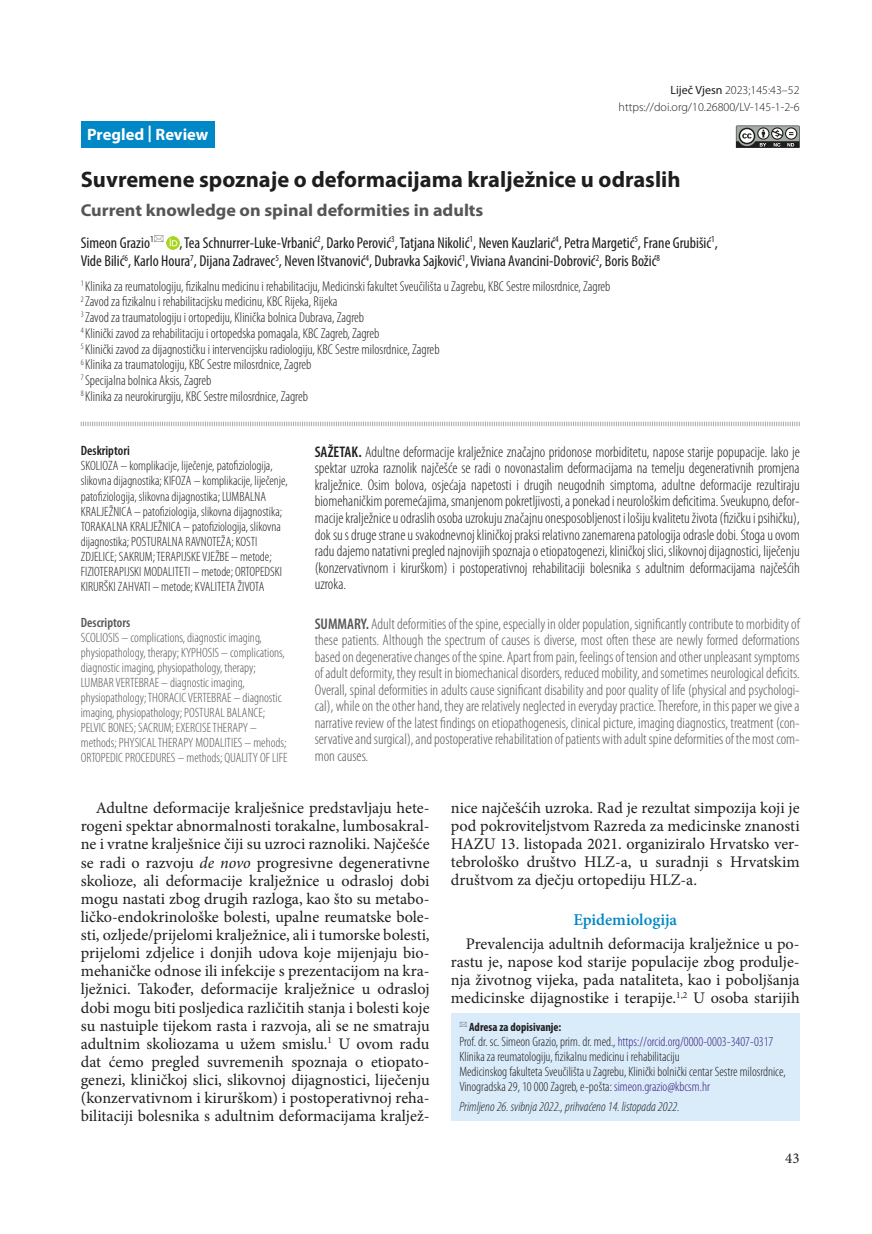
<style>
.page{position:relative;width:872px;height:1234px;background:#fff}
.page>*{position:absolute;margin:0;border:0;box-sizing:border-box;transform-origin:0 0}
.t1{font:700 22.5px "Myriad Pro";color:#1f1e1f}
.t2{font:700 17.25px "Myriad Pro";color:#565557;scale:1.05 1}
.t3{font:700 16.5px "Myriad Pro";color:#fff}
.t4{font:600 16.5px "Minion Pro";color:#0087c5}
.t5{font:16.2px/18.1px "Minion Pro";color:#1f1e1f;text-align:justify}
.t6{font:condensed 15.75px/18.8px "Myriad Pro";color:#1f1e1f}
.t7{font:300 condensed 15.45px/16.5px "Myriad Pro";color:#565557;text-align:justify}
.t8{font:300 condensed 15.45px/16.5px "Myriad Pro";color:#1f1e1f;text-align:justify}
.t9{font:15px "Minion Pro";color:#1f1e1f}
.t10{font:300 condensed 14.25px/15.8px "Myriad Pro";color:#1f1e1f}
.t11{font:300 condensed 13.5px/15px "Myriad Pro";color:#1f1e1f}
.t12{font:300 condensed 13.5px/15px "Myriad Pro";color:#565557}
.t13{font:italic 300 condensed 13.5px "Myriad Pro";color:#1f1e1f}
.t14{font:600 condensed 13.5px "Myriad Pro";color:#1f1e1f}
.t15{font:600 condensed 13.5px "Myriad Pro";color:#565557}
.t16{font:300 12px/16.5px "Myriad Pro";color:#1f1e1f;text-align:right}
.t17{font:700 condensed 12px "Myriad Pro";color:#1f1e1f}
.s1{font-weight:400}
.s2{font-weight:600}
.s3{font-style:italic}
.s4{color:#371d7c}
</style>
<div class="page">
<svg style="left:736px;top:125px;width:63px;height:23px"></svg>
<div style="left:451px;top:1013px;width:348px;height:107px;background:#daebf9"></div>
<div style="left:81px;top:121px;width:134px;height:27px;background:#0087c5"></div>
<svg style="left:80px;top:421px;width:720px;height:6px"></svg>
<svg style="left:166px;top:236px;width:13px;height:13px"></svg>
<p class="t3" style="left:87px;top:123px;width:123px">Pregled | Review</p>
<p class="t16" style="left:618px;top:82px;width:182px"><span class="s1">Liječ Vjesn</span> 2023;145:43–52 https://doi.org/10.26800/LV-145-1-2-6</p>
<h1 class="t1" style="left:81px;top:165px;width:601px">Suvremene spoznaje o deformacijama kralježnice u odraslih</h1>
<p class="t2" style="left:81px;top:199px;width:385px">Current knowledge on spinal deformities in adults</p>
<p class="t6" style="left:81px;top:233px;width:74px">Simeon Grazio<sup>1</sup></p>
<p class="t6" style="left:81px;top:233px;width:638px;text-indent:98px">, Tea Schnurrer-Luke-Vrbanić<sup>2</sup>, Darko Perović<sup>3</sup>, Tatjana Nikolić<sup>1</sup>, Neven Kauzlarić<sup>4</sup>, Petra Margetić<sup>5</sup>, Frane Grubišić<sup>1</sup>,<br>Vide Bilić<sup>6</sup>, Karlo Houra<sup>7</sup>, Dijana Zadravec<sup>5</sup>, Neven Ištvanović<sup>4</sup>, Dubravka Sajković<sup>1</sup>, Viviana Avancini-Dobrović<sup>2</sup>, Boris Božić<sup>8</sup></p>
<p class="t10" style="left:81px;top:278px;width:531px"><sup>1</sup> Klinika za reumatologiju, fizikalnu medicinu i rehabilitaciju, Medicinski fakultet Sveučilišta u Zagrebu, KBC Sestre milosrdnice, Zagreb <sup>2</sup> Zavod za fizikalnu i rehabilitacijsku medicinu, KBC Rijeka, Rijeka<br><sup>3</sup> Zavod za traumatologiju i ortopediju, Klinička bolnica Dubrava, Zagreb<br><sup>4</sup> Klinički zavod za rehabilitaciju i ortopedska pomagala, KBC Zagreb, Zagreb<br><sup>5</sup> Klinički zavod za dijagnostičku i intervencijsku radiologiju, KBC Sestre milosrdnice, Zagreb<br><sup>6</sup> Klinika za traumatologiju, KBC Sestre milosrdnice, Zagreb<br><sup>7</sup> Specijalna bolnica Aksis, Zagreb<br><sup>8</sup> Klinika za neurokirurgiju, KBC Sestre milosrdnice, Zagreb</p>
<p class="t14" style="left:81px;top:442px;width:50px">Deskriptori</p>
<p class="t11" style="left:81px;top:458px;width:208px">SKOLIOZA – komplikacije, liječenje, patofiziologija, slikovna dijagnostika; KIFOZA – komplikacije, liječenje, patofiziologija, slikovna dijagnostika; LUMBALNA KRALJEŽNICA – patofiziologija, slikovna dijagnostika; TORAKALNA KRALJEŽNICA – patofiziologija, slikovna dijagnostika; POSTURALNA RAVNOTEŽA; KOSTI ZDJELICE; SAKRUM; TERAPIJSKE VJEŽBE – metode; FIZIOTERAPIJSKI MODALITETI – metode; ORTOPEDSKI KIRURŠKI ZAHVATI – metode; KVALITETA ŽIVOTA</p>
<p class="t15" style="left:81px;top:614px;width:51px">Descriptors</p>
<p class="t12" style="left:81px;top:630px;width:208px">SCOLIOSIS – complications, diagnostic imaging, physiopathology, therapy; KYPHOSIS – complications, diagnostic imaging, physiopathology, therapy; LUMBAR VERTEBRAE – diagnostic imaging, physiopathology; THORACIC VERTEBRAE – diagnostic imaging, physiopathology; POSTURAL BALANCE; PELVIC BONES; SACRUM; EXERCISE THERAPY – methods; PHYSICAL THERAPY MODALITIES – mehods; ORTOPEDIC PROCEDURES – methods; QUALITY OF LIFE</p>
<p class="t8" style="left:315px;top:443px;width:486px"><span class="s2">SAŽETAK.</span> Adultne deformacije kralježnice značajno pridonose morbiditetu, napose starije popupacije. Iako je spektar uzroka raznolik najčešće se radi o novonastalim deformacijama na temelju degenerativnih promjena kralježnice. Osim bolova, osjećaja napetosti i drugih neugodnih simptoma, adultne deformacije rezultiraju biomehaničkim poremećajima, smanjenom pokretljivosti, a ponekad i neurološkim deficitima. Sveukupno, defor&shy;macije kralježnice u odraslih osoba uzrokuju značajnu onesposobljenost i lošiju kvalitetu života (fizičku i psihičku), dok su s druge strane u svakodnevnoj kliničkoj praksi relativno zanemarena patologija odrasle dobi. Stoga u ovom radu dajemo natativni pregled najnovijih spoznaja o etiopatogenezi, kliničkoj slici, slikovnoj dijagnostici, liječenju (konzervativnom i kirurškom) i postoperativnoj rehabilitaciji bolesnika s adultnim deformacijama najčešćih uzroka.</p>
<p class="t7" style="left:315px;top:615px;width:486px"><span class="s2">SUMMARY.</span> Adult deformities of the spine, especially in older population, significantly contribute to morbidity of these patients. Although the spectrum of causes is diverse, most often these are newly formed deformations based on degenerative changes of the spine. Apart from pain, feelings of tension and other unpleasant symptoms of adult deformity, they result in biomechanical disorders, reduced mobility, and sometimes neurological deficits.<br>Overall, spinal deformities in adults cause significant disability and poor quality of life (physical and psychologi&shy;cal), while on the other hand, they are relatively neglected in everyday practice. Therefore, in this paper we give a narrative review of the latest findings on etiopathogenesis, clinical picture, imaging diagnostics, treatment (con&shy;servative and surgical), and postoperative rehabilitation of patients with adult spine deformities of the most com&shy;mon causes.</p>
<p class="t5" style="left:81px;top:798px;width:351px;text-align:left;text-indent:15px">Adultne deformacije kralješnice predstavljaju hete&shy;rogeni spektar abnormalnosti torakalne, lumbosakral&shy;ne i vratne kralješnice čiji su uzroci raznoliki. Najčešće se radi o razvoju <span class="s3">de novo</span> progresivne degenerativne skolioze, ali deformacije kralježnice u odrasloj dobi mogu nastati zbog drugih razloga, kao što su metabo&shy;ličko-endokrinološke bolesti, upalne reumatske bole&shy;sti, ozljede/prijelomi kralježnice, ali i tumorske bolesti, prijelomi zdjelice i donjih udova koje mijenjaju bio&shy;mehaničke odnose ili infekcije s prezentacijom na kra&shy;lježnici. Također, deformacije kralježnice u odrasloj dobi mogu biti posljedica različitih stanja i bolesti koje su nastuiple tijekom rasta i razvoja, ali se ne smatraju adultnim skoliozama u užem smislu.<sup>1</sup> U ovom radu dat ćemo pregled suvremenih spoznaja o etiopato&shy;genezi, kliničkoj slici, slikovnoj dijagnostici, liječenju (konzervativnom i kirurškom) i postoperativnoj reha&shy;bilitaciji bolesnika s adultnim deformacijama kraljež-</p>
<p class="t5" style="left:451px;top:799px;width:350px">nice najčešćih uzroka. Rad je rezultat simpozija koji je pod pokroviteljstvom Razreda za medicinske znanosti HAZU 13. listopada 2021. organiziralo Hrvatsko ver&shy;tebrološko društvo HLZ-a, u suradnji s Hrvatskim društvom za dječju ortopediju HLZ-a.</p>
<p class="t4" style="left:573px;top:907px;width:105px">Epidemiologija</p>
<p class="t5" style="left:451px;top:934px;width:350px;text-indent:15px">Prevalencija adultnih deformacija kralježnice u po&shy;rastu je, napose kod starije populacije zbog produlje&shy;nja životnog vijeka, pada nataliteta, kao i poboljšanja medicinske dijagnostike i terapije.<sup>1,2</sup> U osoba starijih</p>
<p class="t17" style="left:469px;top:1019px;width:94px">Adresa za dopisivanje:</p>
<p class="t11" style="left:459px;top:1033px;width:328px">Prof. dr. sc. Simeon Grazio, prim. dr. med., <span class="s4">https://orcid.org/0000-0003-3407-0317<br></span>Klinika za reumatologiju, fizikalnu medicinu i rehabilitaciju<br>Medicinskog fakulteta Sveučilišta u Zagrebu, Klinički bolnički centar Sestre milosrdnice, Vinogradska 29, 10 000 Zagreb, e-pošta: <span class="s4">simeon.grazio@kbcsm.hr</span></p>
<p class="t13" style="left:459px;top:1097px;width:222px">Primljeno 26. svibnja 2022., prihvaćeno 14. listopada 2022.</p>
<p class="t9" style="left:785px;top:1147px;width:16px">43</p>
</div>
